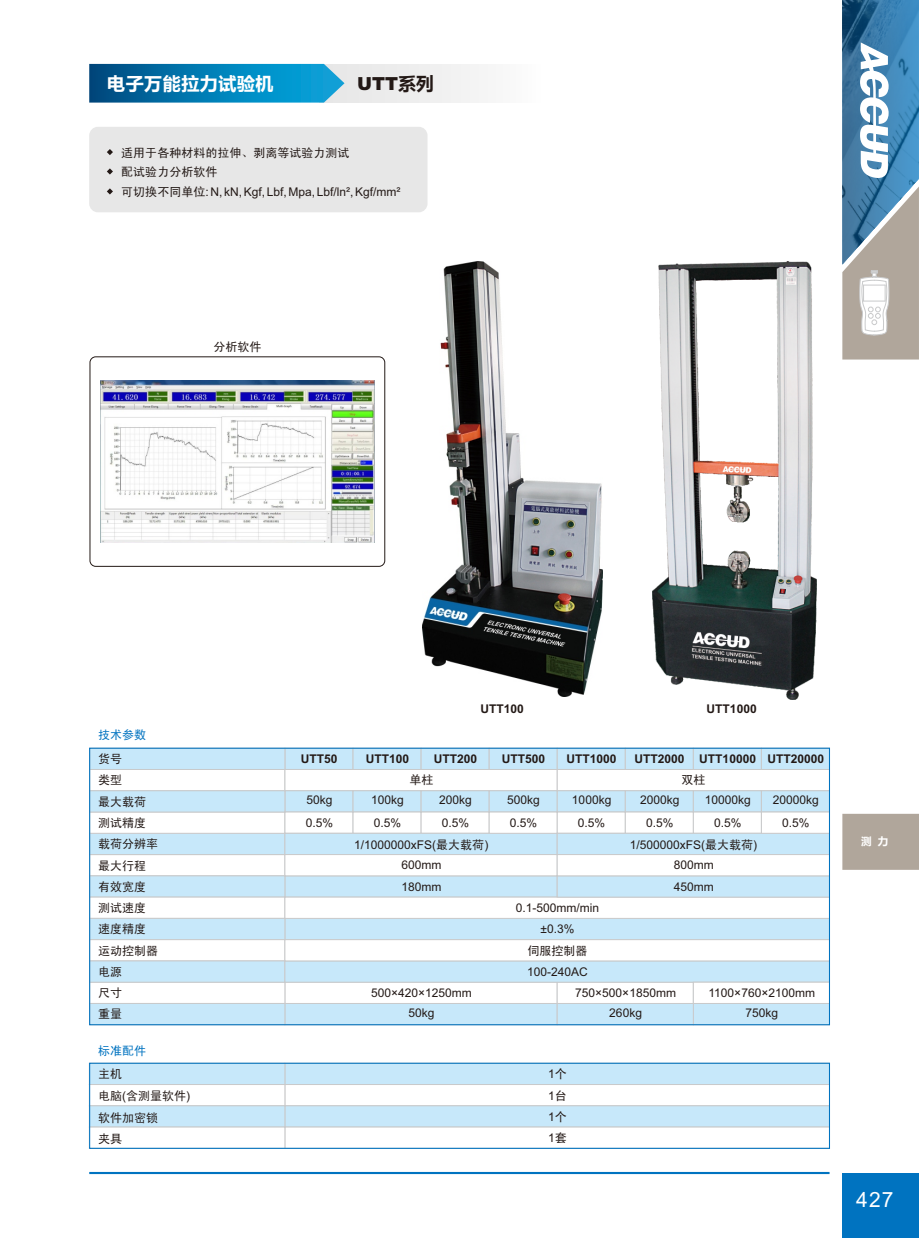
<style>
.page{position:relative;width:919px;height:1238px;background:#fff}
.page>*{position:absolute;margin:0;border:0;box-sizing:border-box;transform-origin:0 0}
.t1{font:21px "Arial";color:#fff}
.t2{font:700 18px "Microsoft Ya Hei";letter-spacing:.03em;color:#fff}
.t3{font:900 18px "Arial";color:#231916}
.t4{font:12px/22.4px "Arial";color:#231916;text-align:center}
.t5{font:12px/21.3px "Sim Hei";color:#231916}
.t6{font:700 12px "Arial";color:#231916}
.t7{font:12px "Sim Hei";color:#0073c0}
.t8{font:700 10.5px "Microsoft Ya Hei";color:#fff}
.s1{font-family:"Microsoft Ya Hei";font-weight:700}
.s2{font-family:"Sim Hei"}
.s3{font-family:"Arial"}
</style>
<div class="page">
<img style="left:422px;top:261px;width:180px;height:435px">
<hr style="left:89px;top:1171px;width:740px;height:2px;background:#0073c0">
<div style="left:89px;top:127px;width:338px;height:85px;background:#e7e7e7;border-radius:9px"></div>
<svg style="left:107px;top:149px;width:6px;height:6px"></svg>
<svg style="left:107px;top:168px;width:6px;height:6px"></svg>
<svg style="left:107px;top:188px;width:6px;height:6px"></svg>
<img style="left:653px;top:261px;width:163px;height:438px">
<svg style="left:91px;top:749px;width:737px;height:274px"></svg>
<div style="left:90px;top:356px;width:295px;height:210px;border:1px solid #231916;border-radius:6px"></div>
<img style="left:100px;top:380px;width:274px;height:163px">
<div style="left:319px;top:64px;width:221px;height:39px;background:#f0f0f0"></div>
<svg style="left:89px;top:64px;width:255px;height:39px;background:#0d81b5"></svg>
<svg style="left:91px;top:1064px;width:737px;height:82px"></svg>
<div style="left:89px;top:1062px;width:741px;height:86px;border:1px solid #0073c0"></div>
<div style="left:842px;top:1172px;width:76px;height:65px;background:#0073c0"></div>
<div style="left:842px;top:813px;width:76px;height:56px;background:#b0a69b"></div>
<svg style="left:842px;top:0;width:76px;height:359px;background:#7e9db2"></svg>
<h2 class="t2" style="left:107px;top:75px;width:168px">电子万能拉力试验机</h2>
<h2 class="t3" style="left:357px;top:77px;width:78px">UTT<span class="s1">系列</span></h2>
<p class="t5" style="left:121px;top:143px;width:230px;line-height:19.2px">适用于各种材料的拉伸、剥离等试验力测试配试验力分析软件</p>
<p class="t4" style="left:121px;top:182px;width:281px"><span class="s2">可切换不同单位</span>: N, kN, Kgf, Lbf, Mpa, Lbf/ln², Kgf/mm²</p>
<p class="t5" style="left:213px;top:336px;width:49px">分析软件</p>
<p class="t6" style="left:480px;top:704px;width:45px">UTT100</p>
<p class="t6" style="left:706px;top:704px;width:52px">UTT1000</p>
<p class="t7" style="left:98px;top:728px;width:49px">技术参数</p>
<p class="t5" style="left:98px;top:748px;width:25px">货号类型</p>
<p class="t6" style="left:301px;top:754px;width:38px">UTT50</p>
<p class="t6" style="left:365px;top:754px;width:45px">UTT100</p>
<p class="t6" style="left:433px;top:754px;width:45px">UTT200</p>
<p class="t6" style="left:502px;top:754px;width:45px">UTT500</p>
<p class="t6" style="left:566px;top:754px;width:52px">UTT1000</p>
<p class="t6" style="left:634px;top:754px;width:52px">UTT2000</p>
<p class="t6" style="left:699px;top:754px;width:58px">UTT10000</p>
<p class="t6" style="left:767px;top:754px;width:58px">UTT20000</p>
<p class="t5" style="left:409px;top:769px;width:25px">单柱</p>
<p class="t5" style="left:681px;top:769px;width:25px">双柱</p>
<p class="t5" style="left:98px;top:790px;width:49px">最大载荷</p>
<p class="t4" style="left:306px;top:790px;width:28px">50kg</p>
<p class="t5" style="left:98px;top:812px;width:49px">测试精度</p>
<p class="t4" style="left:306px;top:812px;width:29px">0.5%</p>
<p class="t4" style="left:371px;top:790px;width:34px;text-align:left">100kg<br>0.5%</p>
<p class="t4" style="left:439px;top:790px;width:34px;text-align:left">200kg<br>0.5%</p>
<p class="t4" style="left:507px;top:790px;width:34px;text-align:left">500kg<br>0.5%</p>
<p class="t4" style="left:572px;top:790px;width:41px">1000kg<br>0.5%</p>
<p class="t4" style="left:640px;top:790px;width:41px">2000kg<br>0.5%</p>
<p class="t4" style="left:704px;top:790px;width:48px">10000kg<br>0.5%</p>
<p class="t4" style="left:772px;top:790px;width:48px">20000kg<br>0.5%</p>
<p class="t5" style="left:98px;top:833px;width:61px">载荷分辨率</p>
<p class="t5" style="left:98px;top:854px;width:49px">最大行程</p>
<p class="t5" style="left:98px;top:875px;width:49px">有效宽度</p>
<p class="t5" style="left:98px;top:918px;width:49px">速度精度</p>
<p class="t5" style="left:98px;top:897px;width:49px">测试速度</p>
<p class="t4" style="left:354px;top:834px;width:136px">1/1000000xFS(<span class="s2">最大载荷</span>)</p>
<p class="t4" style="left:401px;top:855px;width:42px">600mm</p>
<p class="t4" style="left:401px;top:876px;width:42px">180mm</p>
<p class="t4" style="left:516px;top:897px;width:85px">0.1-500mm/min</p>
<p class="t4" style="left:540px;top:918px;width:35px">±0.3%</p>
<p class="t4" style="left:629px;top:834px;width:129px">1/500000xFS(<span class="s2">最大载荷</span>)</p>
<p class="t4" style="left:673px;top:876px;width:42px">450mm</p>
<p class="t4" style="left:673px;top:855px;width:42px">800mm</p>
<p class="t8" style="left:861px;top:836px;width:29px">测 力</p>
<p class="t5" style="left:98px;top:939px;width:61px">运动控制器电源<br>尺寸<br>重量</p>
<p class="t5" style="left:527px;top:939px;width:61px">伺服控制器</p>
<p class="t4" style="left:527px;top:961px;width:62px">100-240AC</p>
<p class="t4" style="left:371px;top:983px;width:102px;line-height:20.1px">500×420×1250mm<br>50kg</p>
<p class="t4" style="left:708px;top:983px;width:108px;line-height:20.1px">1100×760×2100mm<br>750kg</p>
<p class="t4" style="left:575px;top:982px;width:102px">750×500×1850mm</p>
<p class="t4" style="left:609px;top:1002px;width:34px">260kg</p>
<p class="t7" style="left:98px;top:1044px;width:49px">标准配件</p>
<p class="t5" style="left:98px;top:1062px;width:93px;line-height:22px">主机<br>电脑<span class="s3">(</span>含测量软件<span class="s3">)</span>软件加密锁</p>
<p class="t5" style="left:98px;top:1127px;width:25px">夹具</p>
<p class="t4" style="left:548px;top:1064px;width:20px;line-height:21.3px;text-align:justify">1<span class="s2">个</span>1<span class="s2">台</span>1<span class="s2">个</span></p>
<p class="t4" style="left:548px;top:1127px;width:20px">1<span class="s2">套</span></p>
<h1 class="t1" style="left:856px;top:1191px;width:39px">427</h1>
</div>
